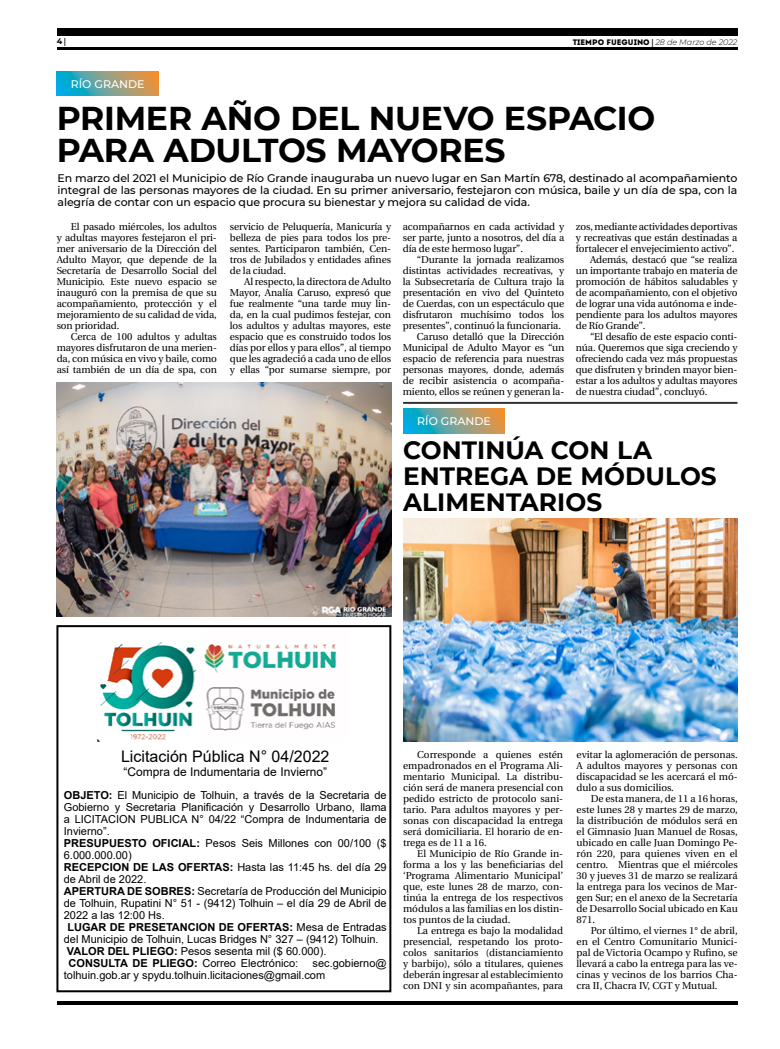
<style>
.page{position:relative;width:780px;height:1049px;background:#fff}
.page>*{position:absolute;margin:0;border:0;box-sizing:border-box;transform-origin:0 0}
.t1{font:700 33px/32px "Montserrat";letter-spacing:-.01em;color:#000}
.t2{font:700 25px/26px "Montserrat";letter-spacing:.005em;color:#000}
.t3{font:16px "Arial";color:#000}
.t4{font:12px "Arial";color:#000}
.t5{font:11px/12px "Arial";color:#000}
.t6{font:500 11px/12px "Montserrat";letter-spacing:-.01em;color:#000;text-align:justify}
.t7{font:700 11px "Arial";color:#000}
.t8{font:500 11px "Montserrat";color:#fff}
.t9{font:10px/11px "Utopia";letter-spacing:-.01em;color:#000;text-align:justify}
.t10{font:italic 300 8px "Montserrat";color:#000}
.t11{font:700 8px "Montserrat";color:#000}
.s1{font-family:"Utopia"}
.s2{font-family:"Intro";font-weight:400;font-style:normal}
.s3{font-family:"Utopia";font-weight:700;font-style:normal}
.s4{font-weight:700}
.s5{font-weight:400}
</style>
<div class="page">
<hr style="left:57px;top:48px;width:680px;height:2px;background:#000">
<div style="left:57px;top:28px;width:680px;height:7px;background:#000"></div>
<hr style="left:57px;top:1001px;width:680px;height:4px;background:#000">
<svg style="left:57px;top:72px;width:101px;height:24px;background:#76a190"></svg>
<hr style="left:403px;top:402px;width:334px;height:2px;background:#000">
<svg style="left:403px;top:409px;width:101px;height:24px;background:#76a190"></svg>
<div style="left:56px;top:625px;width:335px;height:367px;background:#fff;border:2px solid #000"></div>
<img style="left:97px;top:641px;width:239px;height:101px">
<img style="left:403px;top:519px;width:334px;height:222px">
<img style="left:57px;top:383px;width:334px;height:234px">
<p class="t11" style="left:57px;top:35px;width:11px">4 <span class="s1">|</span></p>
<p class="t10" style="left:572px;top:36px;width:166px"><span class="s2">TIEMPO FUEGUINO</span> <span class="s3">|</span> 28 de Marzo de 2022</p>
<p class="t8" style="left:71px;top:76px;width:75px">RÍO GRANDE</p>
<h1 class="t1" style="left:57px;top:101px;width:600px">PRIMER AÑO DEL NUEVO ESPACIO<br>PARA ADULTOS MAYORES</h1>
<p class="t6" style="left:58px;top:172px;width:681px">En marzo del 2021 el Municipio de Río Grande inauguraba un nuevo lugar en San Martín 678, destinado al acompañamiento integral de las personas mayores de la ciudad. En su primer aniversario, festejaron con música, baile y un día de spa, con la alegría de contar con un espacio que procura su bienestar y mejora su calidad de vida.</p>
<p class="t9" style="left:57px;top:221px;width:162px;text-indent:14px">El pasado miércoles, los adultos y adultas mayores festejaron el pri&shy;mer aniversario de la Dirección del Adulto Mayor, que depende de la Secretaría de Desarrollo Social del Municipio. Este nuevo espacio se inauguró con la premisa de que su acompañamiento, protección y el mejoramiento de su calidad de vida, son prioridad.</p>
<p class="t9" style="left:57px;top:331px;width:162px;text-indent:14px">Cerca de 100 adultos y adultas mayores disfrutaron de una merien&shy;da, con música en vivo y baile, como así también de un día de spa, con</p>
<p class="t9" style="left:230px;top:221px;width:163px">servicio de Peluquería, Manicuría y belleza de pies para todos los pre&shy;sentes. Participaron también, Cen&shy;tros de Jubilados y entidades afines de la ciudad.</p>
<p class="t9" style="left:230px;top:276px;width:163px;text-indent:14px">Al respecto, la directora de Adulto Mayor, Analía Caruso, expresó que fue realmente “una tarde muy lin&shy;da, en la cual pudimos festejar, con los adultos y adultas mayores, este espacio que es construido todos los días por ellos y para ellos”, al tiempo que les agradeció a cada uno de ellos y ellas “por sumarse siempre, por</p>
<p class="t9" style="left:403px;top:221px;width:163px">acompañarnos en cada actividad y ser parte, junto a nosotros, del día a día de este hermoso lugar”.</p>
<p class="t9" style="left:417px;top:254px;width:149px">“Durante la jornada realizamos</p>
<p class="t9" style="left:403px;top:265px;width:163px">distintas actividades recreativas, y</p>
<p class="t9" style="left:403px;top:276px;width:163px">la Subsecretaría de Cultura trajo la</p>
<p class="t9" style="left:403px;top:287px;width:163px">presentación en vivo del Quinteto</p>
<p class="t9" style="left:403px;top:298px;width:163px">de Cuerdas, con un espectáculo que</p>
<p class="t9" style="left:403px;top:309px;width:163px">disfrutaron muchísimo todos los</p>
<p class="t9" style="left:403px;top:320px;width:160px">presentes”, continuó la funcionaria.</p>
<p class="t9" style="left:417px;top:331px;width:149px">Caruso detalló que la Dirección</p>
<p class="t9" style="left:403px;top:342px;width:163px">Municipal de Adulto Mayor es “un</p>
<p class="t9" style="left:403px;top:353px;width:163px">espacio de referencia para nuestras</p>
<p class="t9" style="left:403px;top:364px;width:163px">personas mayores, donde, además</p>
<p class="t9" style="left:403px;top:375px;width:163px">de recibir asistencia o acompaña-</p>
<p class="t9" style="left:403px;top:386px;width:163px">miento, ellos se reúnen y generan la-</p>
<p class="t8" style="left:417px;top:414px;width:75px">RÍO GRANDE</p>
<p class="t9" style="left:576px;top:221px;width:163px">zos, mediante actividades deportivas</p>
<p class="t9" style="left:576px;top:232px;width:163px">y recreativas que están destinadas a</p>
<p class="t9" style="left:576px;top:243px;width:160px">fortalecer el envejecimiento activo”.</p>
<p class="t9" style="left:590px;top:254px;width:149px">Además, destacó que “se realiza</p>
<p class="t9" style="left:576px;top:265px;width:163px">un importante trabajo en materia de</p>
<p class="t9" style="left:576px;top:276px;width:163px">promoción de hábitos saludables y</p>
<p class="t9" style="left:576px;top:287px;width:163px">de acompañamiento, con el objetivo</p>
<p class="t9" style="left:576px;top:298px;width:163px">de lograr una vida autónoma e inde-</p>
<p class="t9" style="left:576px;top:309px;width:163px">pendiente para los adultos mayores</p>
<p class="t9" style="left:576px;top:320px;width:71px">de Río Grande”.</p>
<p class="t9" style="left:590px;top:331px;width:149px">“El desafío de este espacio conti-</p>
<p class="t9" style="left:576px;top:342px;width:163px">núa. Queremos que siga creciendo y</p>
<p class="t9" style="left:576px;top:353px;width:163px">ofreciendo cada vez más propuestas</p>
<p class="t9" style="left:576px;top:364px;width:163px">que disfruten y brinden mayor bien-</p>
<p class="t9" style="left:576px;top:375px;width:163px">estar a los adultos y adultas mayores</p>
<p class="t9" style="left:576px;top:386px;width:133px">de nuestra ciudad”, concluyó.</p>
<h2 class="t2" style="left:403px;top:435px;width:315px">CONTINÚA CON LA<br>ENTREGA DE MÓDULOS<br>ALIMENTARIOS</h2>
<h3 class="t3" style="left:121px;top:745px;width:210px">Licitación Pública N° 04/2022</h3>
<p class="t4" style="left:123px;top:764px;width:205px">“Compra de Indumentaria de Invierno”</p>
<p class="t5" style="left:64px;top:789px;width:324px"><span class="s4">OBJETO:</span> El Municipio de Tolhuin, a través de la Secretaria de</p>
<p class="t5" style="left:64px;top:801px;width:324px">Gobierno y Secretaria Planificación y Desarrollo Urbano, llama</p>
<p class="t5" style="left:64px;top:813px;width:324px">a LICITACION PUBLICA N° 04/22 “Compra de Indumentaria de</p>
<p class="t5" style="left:64px;top:825px;width:47px">Invierno”.</p>
<p class="t5" style="left:64px;top:837px;width:324px"><span class="s4">PRESUPUESTO OFICIAL:</span> Pesos Seis Millones con 00/100 ($</p>
<p class="t5" style="left:64px;top:849px;width:69px">6.000.000.00)</p>
<p class="t5" style="left:64px;top:861px;width:324px"><span class="s4">RECEPCION DE LAS OFERTAS:</span> Hasta las 11:45 hs. del día 29</p>
<p class="t5" style="left:64px;top:873px;width:84px">de Abril de 2022.</p>
<p class="t5" style="left:64px;top:885px;width:324px"><span class="s4">APERTURA DE SOBRES:</span> Secretaría de Producción del Municipio</p>
<p class="t5" style="left:64px;top:897px;width:324px">de Tolhuin, Rupatini N° 51 - (9412) Tolhuin – el día 29 de Abril de</p>
<p class="t5" style="left:64px;top:909px;width:102px">2022 a las 12:00 Hs.</p>
<p class="t7" style="left:67px;top:920px;width:321px">LUGAR DE PRESETANCION DE OFERTAS: <span class="s5">Mesa de Entradas</span></p>
<p class="t5" style="left:64px;top:933px;width:316px">del Municipio de Tolhuin, Lucas Bridges N° 327 – (9412) Tolhuin.</p>
<p class="t5" style="left:67px;top:945px;width:261px"><span class="s4">VALOR DEL PLIEGO:</span> Pesos sesenta mil ($ 60.000).</p>
<p class="t5" style="left:69px;top:957px;width:231px"><span class="s4">CONSULTA DE PLIEGO:</span> Correo Electrónico:</p>
<p class="t5" style="left:64px;top:957px;width:324px;text-indent:249px">sec.gobierno@ tolhuin.gob.ar y spydu.tolhuin.licitaciones@gmail.com</p>
<p class="t9" style="left:403px;top:749px;width:162px;text-indent:14px">Corresponde a quienes estén empadronados en el Programa Ali&shy;mentario Municipal. La distribu&shy;ción será de manera presencial con pedido estricto de protocolo sani&shy;tario. Para adultos mayores y per&shy;sonas con discapacidad la entrega será domiciliaria. El horario de en&shy;trega es de 11 a 16.</p>
<p class="t9" style="left:403px;top:848px;width:162px;text-indent:14px">El Municipio de Río Grande in&shy;forma a los y las beneficiarias del ‘Programa Alimentario Municipal’ que, este lunes 28 de marzo, con&shy;tinúa la entrega de los respectivos módulos a las familias en los distin&shy;tos puntos de la ciudad.</p>
<p class="t9" style="left:403px;top:925px;width:162px;text-indent:14px">La entrega es bajo la modalidad presencial, respetando los proto&shy;colos sanitarios (distanciamiento y barbijo), sólo a titulares, quienes deberán ingresar al establecimiento con DNI y sin acompañantes, para</p>
<p class="t9" style="left:576px;top:749px;width:163px">evitar la aglomeración de personas.<br>A adultos mayores y personas con discapacidad se les acercará el mó&shy;dulo a sus domicilios.</p>
<p class="t9" style="left:576px;top:793px;width:163px;text-indent:14px">De esta manera, de 11 a 16 horas, este lunes 28 y martes 29 de marzo, la distribución de módulos será en el Gimnasio Juan Manuel de Rosas, ubicado en calle Juan Domingo Pe&shy;rón 220, para quienes viven en el centro. Mientras que el miércoles 30 y jueves 31 de marzo se realizará la entrega para los vecinos de Mar&shy;gen Sur; en el anexo de la Secretaría de Desarrollo Social ubicado en Kau 871.</p>
<p class="t9" style="left:576px;top:925px;width:163px;text-indent:14px">Por último, el viernes 1° de abril, en el Centro Comunitario Munici&shy;pal de Victoria Ocampo y Rufino, se llevará a cabo la entrega para las ve&shy;cinas y vecinos de los barrios Cha&shy;cra II, Chacra IV, CGT y Mutual.</p>
</div>
